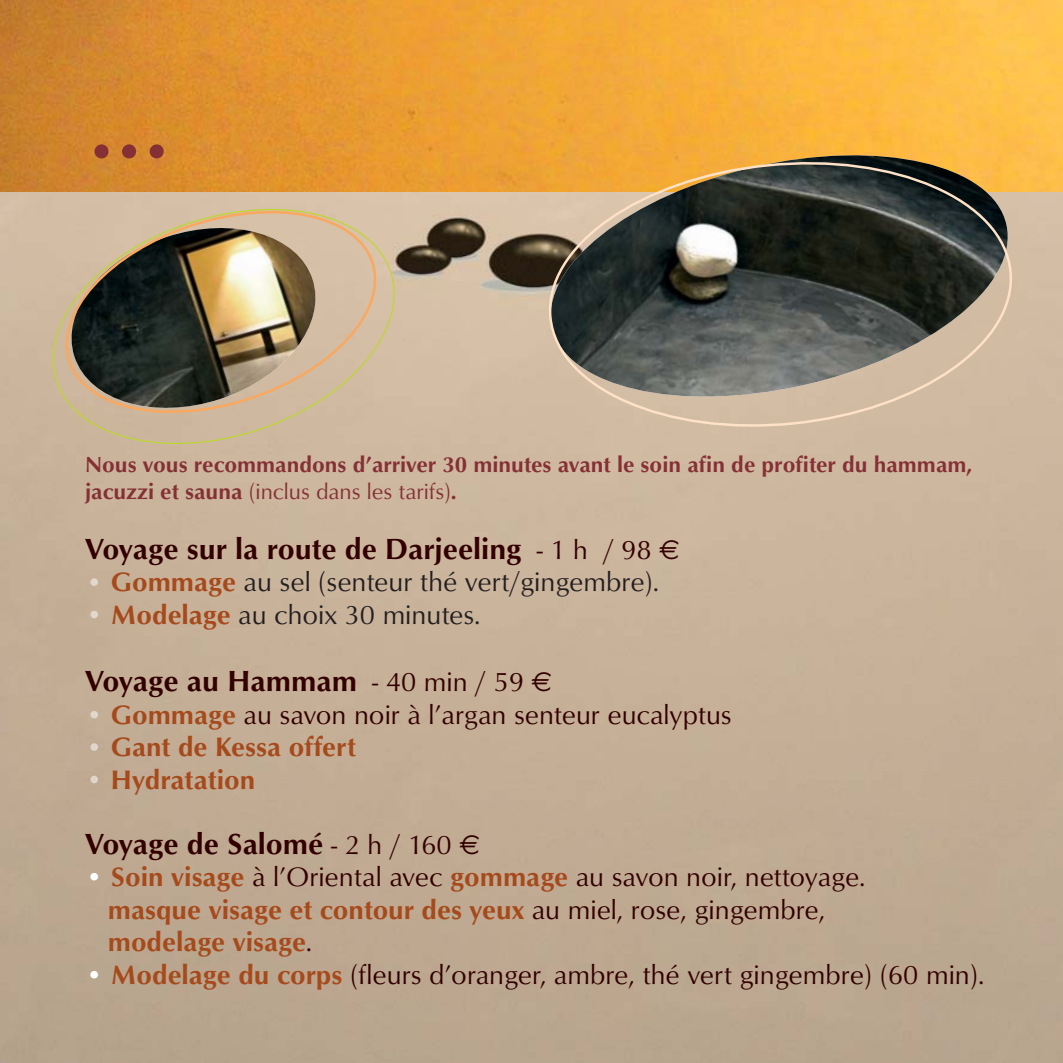
<style>
.page{position:relative;width:1063px;height:1063px;background:#fff}
.page>*{position:absolute;margin:0;border:0;box-sizing:border-box;transform-origin:0 0}
.t1{font:62.5px "Bellevue";color:#853035}
.t2{font:700 30px "Opus";color:#300}
.t3{font:27.5px/32.5px "Opus";color:#300}
.t4{font:27.5px/32.5px "Opus";color:#231f20}
.t5{font:700 22.5px/27px "Opus";color:#853035}
.s1{font-weight:400}
.s2{font-weight:400;font-size:27.5px}
.s3{font-family:"Euro Sans";font-weight:400;font-size:27.5px}
.s4{font-weight:700;color:#a6491b}
.s5{font-weight:700;color:#fff}
</style>
<div class="page">
<img style="left:0;top:191px;width:1063px;height:872px">
<img style="left:0;top:0;width:1063px;height:191px">
<svg style="left:37px;top:192px;width:373px;height:269px;background:#cdb89e"></svg>
<img style="left:538px;top:138px;width:482px;height:275px">
<svg style="left:542px;top:151px;width:477px;height:287px;background:#7b715e"></svg>
<svg style="left:52px;top:197px;width:337px;height:230px;background:#9f9076"></svg>
<svg style="left:90px;top:578px;width:8px;height:8px"></svg>
<svg style="left:90px;top:611px;width:8px;height:7px"></svg>
<svg style="left:90px;top:711px;width:8px;height:7px"></svg>
<svg style="left:90px;top:743px;width:8px;height:8px"></svg>
<svg style="left:90px;top:776px;width:8px;height:7px"></svg>
<h1 class="t1" style="left:85px;top:128px;width:77px">•••</h1>
<p class="t5" style="left:85px;top:452px;width:889px">Nous vous recommandons d’arriver 30 minutes avant le soin afin de profiter du hammam, jacuzzi et sauna <span class="s1">(inclus dans les tarifs)</span>.</p>
<p class="t2" style="left:85px;top:537px;width:596px">Voyage sur la route de Darjeeling <span class="s2">- 1 h / 98</span> <span class="s3">€</span></p>
<p class="t4" style="left:111px;top:568px;width:550px"><span class="s4">Gommage</span> au sel (senteur thé vert/gingembre).<br><span class="s4">Modelage</span> au choix 30 minutes.</p>
<p class="t2" style="left:85px;top:669px;width:469px">Voyage au Hammam <span class="s2">- 40 min / 59</span> <span class="s3">€</span></p>
<p class="t3" style="left:111px;top:700px;width:622px"><span class="s4">Gommage</span> au savon noir à l’argan senteur eucalyptus<br><span class="s4">Gant de Kessa offert<br>Hydratation</span></p>
<p class="t2" style="left:85px;top:832px;width:396px">Voyage de Salomé <span class="s2">- 2 h / 160</span> <span class="s3">€</span></p>
<p class="t3" style="left:108px;top:863px;width:759px;text-indent:-23px"><span class="s5">•</span> <span class="s4">Soin visage</span> à l’Oriental avec <span class="s4">gommage</span> au savon noir, nettoyage. <span class="s4">masque visage et contour des yeux</span> au miel, rose, gingembre, <span class="s4">modelage visage</span>.</p>
<p class="t3" style="left:85px;top:960px;width:901px"><span class="s5">•</span> <span class="s4">Modelage du corps</span> (fleurs d’oranger, ambre, thé vert gingembre) (60 min).</p>
</div>
